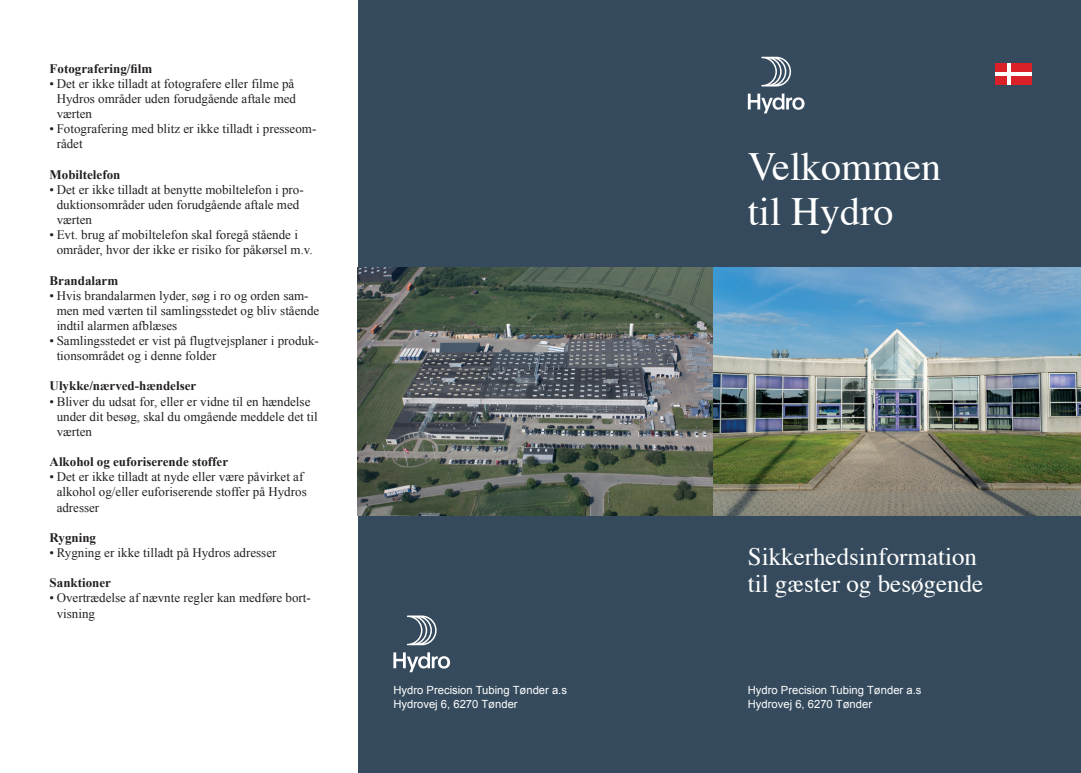
<style>
.page{position:relative;width:1081px;height:773px;background:#fff}
.page>*{position:absolute;margin:0;border:0;box-sizing:border-box;transform-origin:0 0}
.t1{font:40px/45px "Times";color:#fff}
.t2{font:25px/27.5px "Times";color:#fff}
.t3{font:13px/15.1px "Times New Roman";color:#231f20}
.t4{font:700 13px "Times New Roman";color:#231f20}
.t5{font:11.25px/13.8px "Arial";color:#fff}
</style>
<div class="page">
<div style="left:712px;top:0;width:369px;height:772px;background:#354b5d"></div>
<div style="left:358px;top:0;width:354px;height:772px;background:#354b5d"></div>
<img style="left:358px;top:268px;width:723px;height:248px">
<svg style="left:748px;top:94px;width:56px;height:19px"></svg>
<svg style="left:761px;top:57px;width:30px;height:29px"></svg>
<svg style="left:393px;top:652px;width:57px;height:20px"></svg>
<svg style="left:407px;top:615px;width:30px;height:30px"></svg>
<div style="left:995px;top:64px;width:36px;height:21px;background:#da2128"></div>
<svg style="left:1007px;top:64px;width:3px;height:21px"></svg>
<hr style="left:995px;top:72px;width:36px;height:4px;background:#fff">
<p class="t4" style="left:50px;top:59px;width:104px">Fotografering/film</p>
<p class="t3" style="left:57px;top:76px;width:241px;text-indent:-7px">• Det er ikke tilladt at fotografere eller filme på<br>Hydros områder uden forudgående aftale med værten</p>
<p class="t3" style="left:57px;top:121px;width:261px;text-indent:-7px">• Fotografering med blitz er ikke tilladt i presseom&shy;rådet</p>
<p class="t4" style="left:50px;top:165px;width:72px">Mobiltelefon</p>
<p class="t3" style="left:57px;top:181px;width:248px;text-indent:-7px">• Det er ikke tilladt at benytte mobiltelefon i pro&shy;duktionsområder uden forudgående aftale med værten</p>
<p class="t3" style="left:57px;top:227px;width:258px;text-indent:-7px">• Evt. brug af mobiltelefon skal foregå stående i områder, hvor der ikke er risiko for påkørsel m.v.</p>
<p class="t4" style="left:50px;top:271px;width:70px">Brandalarm</p>
<p class="t3" style="left:57px;top:287px;width:264px;text-indent:-7px">• Hvis brandalarmen lyder, søg i ro og orden sam&shy;men med værten til samlingsstedet og bliv stående indtil alarmen afblæses</p>
<p class="t3" style="left:57px;top:333px;width:264px;text-indent:-7px">• Samlingsstedet er vist på flugtvejsplaner i produk&shy;tionsområdet og i denne folder</p>
<p class="t4" style="left:50px;top:377px;width:148px">Ulykke/nærved-hændelser</p>
<p class="t3" style="left:57px;top:393px;width:263px;text-indent:-7px">• Bliver du udsat for, eller er vidne til en hændelse under dit besøg, skal du omgående meddele det til værten</p>
<p class="t4" style="left:50px;top:452px;width:180px">Alkohol og euforiserende stoffer</p>
<p class="t3" style="left:57px;top:469px;width:251px;text-indent:-7px">• Det er ikke tilladt at nyde eller være påvirket af alkohol og/eller euforiserende stoffer på Hydros adresser</p>
<p class="t4" style="left:50px;top:528px;width:48px">Rygning</p>
<p class="t3" style="left:50px;top:544px;width:228px">• Rygning er ikke tilladt på Hydros adresser</p>
<p class="t4" style="left:50px;top:573px;width:63px">Sanktioner</p>
<p class="t3" style="left:57px;top:590px;width:256px;text-indent:-7px">• Overtrædelse af nævnte regler kan medføre bort&shy;visning</p>
<p class="t5" style="left:393px;top:683px;width:175px">Hydro Precision Tubing Tønder a.s<br>Hydrovej 6, 6270 Tønder</p>
<h1 class="t1" style="left:748px;top:140px;width:195px">Velkommen til Hydro</h1>
<h2 class="t2" style="left:748px;top:540px;width:237px">Sikkerhedsinformation til gæster og besøgende</h2>
<p class="t5" style="left:748px;top:683px;width:175px">Hydro Precision Tubing Tønder a.s<br>Hydrovej 6, 6270 Tønder</p>
</div>
